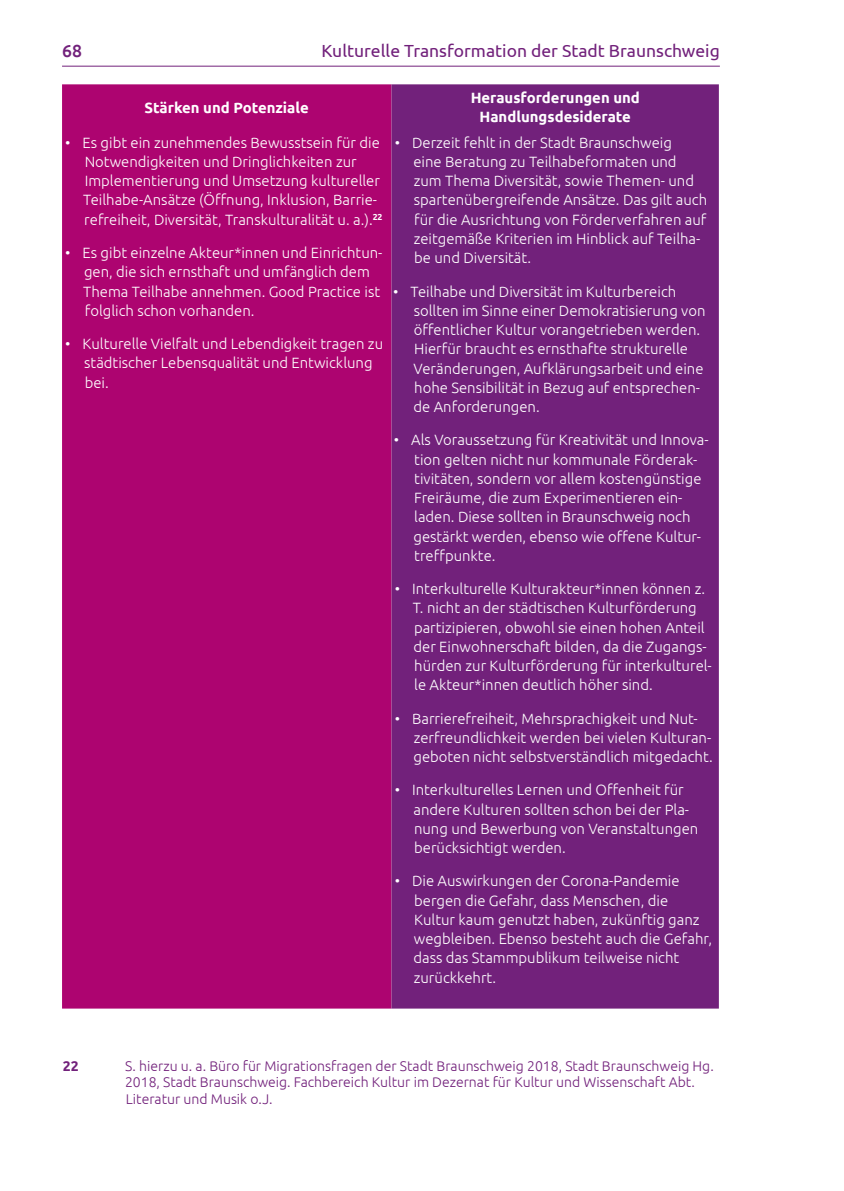
<style>
.page{position:relative;width:844px;height:1191px;background:#fff}
.page>*{position:absolute;margin:0;border:0;box-sizing:border-box;transform-origin:0 0}
.t1{font:17.5px "Ubuntu";color:#72217b}
.t2{font:500 17.5px "Ubuntu";color:#72217b}
.t3{font:300 14.88px/19.2px "Ubuntu";color:#fff}
.t4{font:700 14.88px/19.2px "Ubuntu";color:#fff;text-align:center}
.t5{font:300 14px/16.8px "Ubuntu";color:#72217b}
.t6{font:700 14px "Ubuntu";color:#72217b}
</style>
<div class="page">
<hr style="left:62px;top:66px;width:657px;height:1px;background:#72217b">
<div style="left:62px;top:84px;width:329px;height:924px;background:#ad0470"></div>
<div style="left:391px;top:84px;width:327px;height:924px;background:#72217b"></div>
<p class="t2" style="left:62px;top:40px;width:21px">68</p>
<p class="t1" style="left:321px;top:40px;width:400px">Kulturelle Transformation der Stadt Braunschweig</p>
<p class="t4" style="left:145px;top:97px;width:166px">Stärken und Potenziale</p>
<p class="t4" style="left:470px;top:88px;width:171px">Herausforderungen und<br>Handlungsdesiderate</p>
<p class="t3" style="left:83px;top:132px;width:301px;text-indent:-18px">• Es gibt ein zunehmendes Bewusstsein für die Notwendigkeiten und Dringlichkeiten zur Implementierung und Umsetzung kultureller Teilhabe-Ansätze (Öffnung, Inklusion, Barrie&shy;refreiheit, Diversität, Transkulturalität u. a.).<sup>22</sup></p>
<p class="t3" style="left:83px;top:243px;width:300px;text-indent:-18px">• Es gibt einzelne Akteur*innen und Einrichtun&shy;gen, die sich ernsthaft und umfänglich dem Thema Teilhabe annehmen. Good Practice ist folglich schon vorhanden.</p>
<p class="t3" style="left:84px;top:334px;width:300px;text-indent:-19px">• Kulturelle Vielfalt und Lebendigkeit tragen zu städtischer Lebensqualität und Entwicklung bei.</p>
<p class="t3" style="left:413px;top:132px;width:295px;text-indent:-19px">• Derzeit fehlt in der Stadt Braunschweig<br>eine Beratung zu Teilhabeformaten und zum Thema Diversität, sowie Themen- und spartenübergreifende Ansätze. Das gilt auch für die Ausrichtung von Förderverfahren auf zeitgemäße Kriterien im Hinblick auf Teilha&shy;be und Diversität.</p>
<p class="t3" style="left:413px;top:281px;width:293px;text-indent:-20px">• Teilhabe und Diversität im Kulturbereich sollten im Sinne einer Demokratisierung von öffentlicher Kultur vorangetrieben werden.<br>Hierfür braucht es ernsthafte strukturelle Veränderungen, Aufklärungsarbeit und eine hohe Sensibilität in Bezug auf entsprechen&shy;de Anforderungen.</p>
<p class="t3" style="left:413px;top:430px;width:296px;text-indent:-20px">• Als Voraussetzung für Kreativität und Innova&shy;tion gelten nicht nur kommunale Förderak&shy;tivitäten, sondern vor allem kostengünstige Freiräume, die zum Experimentieren ein&shy;laden. Diese sollten in Braunschweig noch gestärkt werden, ebenso wie offene Kultur&shy;treffpunkte.</p>
<p class="t3" style="left:412px;top:579px;width:300px;text-indent:-18px">• Interkulturelle Kulturakteur*innen können z.<br>T. nicht an der städtischen Kulturförderung partizipieren, obwohl sie einen hohen Anteil der Einwohnerschaft bilden, da die Zugangs&shy;hürden zur Kulturförderung für interkulturel&shy;le Akteur*innen deutlich höher sind.</p>
<p class="t3" style="left:413px;top:708px;width:300px;text-indent:-19px">• Barrierefreiheit, Mehrsprachigkeit und Nut&shy;zerfreundlichkeit werden bei vielen Kulturan&shy;geboten nicht selbstverständlich mitgedacht.</p>
<p class="t3" style="left:413px;top:780px;width:286px;text-indent:-19px">• Interkulturelles Lernen und Offenheit für andere Kulturen sollten schon bei der Pla&shy;nung und Bewerbung von Veranstaltungen berücksichtigt werden.</p>
<p class="t3" style="left:413px;top:871px;width:300px;text-indent:-19px">• Die Auswirkungen der Corona-Pandemie bergen die Gefahr, dass Menschen, die<br>Kultur kaum genutzt haben, zukünftig ganz wegbleiben. Ebenso besteht auch die Gefahr, dass das Stammpublikum teilweise nicht zurückkehrt.</p>
<p class="t6" style="left:63px;top:1057px;width:17px">22</p>
<p class="t5" style="left:125px;top:1056px;width:590px">S. hierzu u. a. Büro für Migrationsfragen der Stadt Braunschweig 2018, Stadt Braunschweig Hg.<br>2018, Stadt Braunschweig. Fachbereich Kultur im Dezernat für Kultur und Wissenschaft Abt.<br>Literatur und Musik o.J.</p>
</div>
